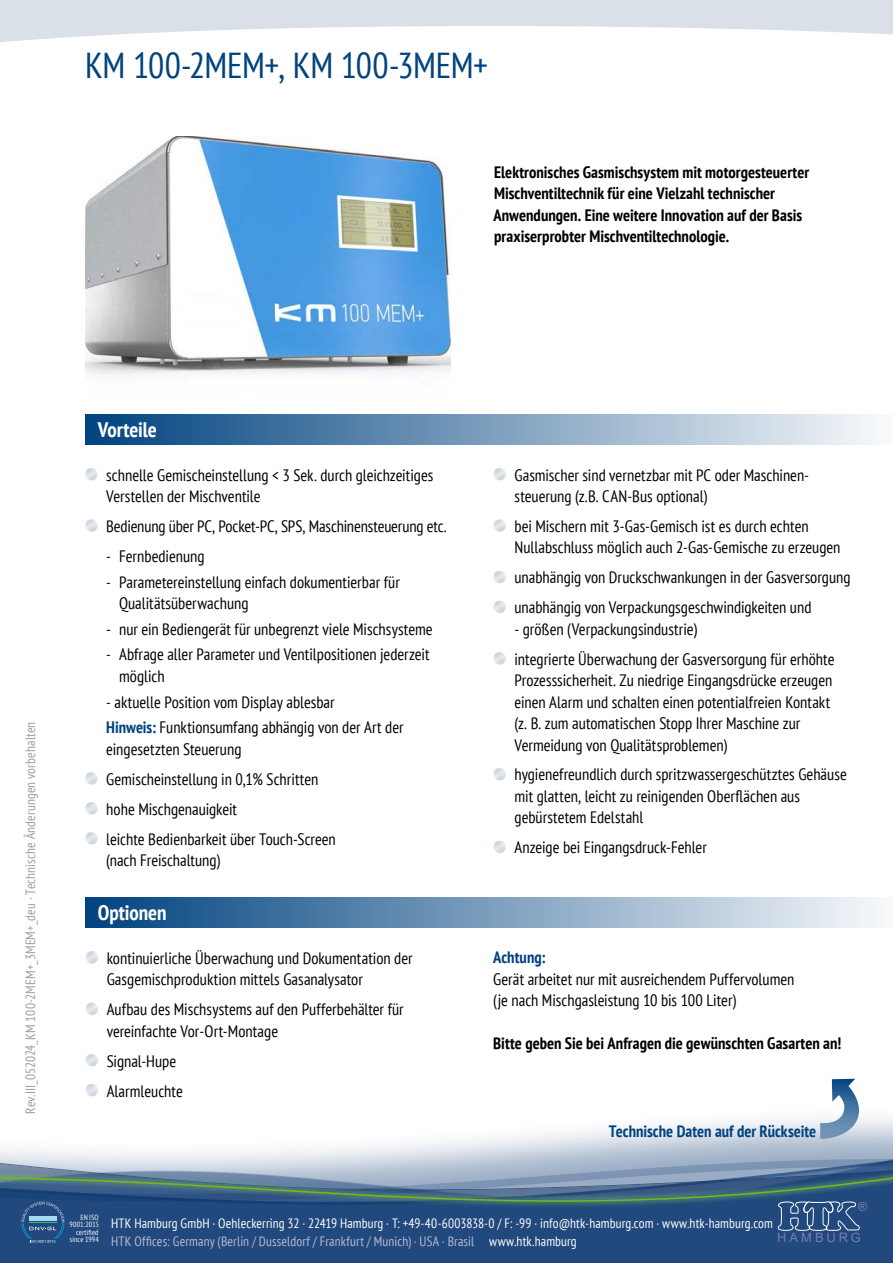
<style>
.page{position:relative;width:893px;height:1263px;background:#fff}
.page>*{position:absolute;margin:0;border:0;box-sizing:border-box;transform-origin:0 0}
.Head{font:condensed 36px "PT Sans";letter-spacing:-.01em;color:#004380}
.t1{font:700 condensed 21px "PT Sans";letter-spacing:-.005em;color:#fff}
.Aufzählung{font:condensed 16.5px/21.5px "PT Sans";color:#000}
.Einleitung{font:700 condensed 16.5px/21.5px "PT Sans";color:#000}
.Einzug_2x{font:condensed 16.5px/21.5px "PT Sans";color:#000}
.t2{font:700 condensed 16.5px "PT Sans";color:#004380}
.t3{font:condensed 13.5px/17.5px "PT Sans";letter-spacing:.01em;color:#fff}
.t4{font:condensed 13.5px "PT Sans";letter-spacing:.005em;color:#9c9e9f}
.t5{font:12.9px "Arial";letter-spacing:.23em;color:#7980aa}
.t6{font:12.3px "Arial";color:#7980aa}
.t7{font:condensed 7.5px/7.5px "PT Sans";letter-spacing:.015em;color:#fff;text-align:right}
.s1{font-weight:700;color:#004380}
.s2{color:#b9bbd4}
</style>
<div class="page">
<svg style="left:0;top:1117px;width:893px;height:37px"></svg>
<svg style="left:0;top:0;width:893px;height:42px"></svg>
<svg style="left:0;top:1154px;width:893px;height:14px;background:#bdc8d8"></svg>
<div style="left:0;top:1168px;width:893px;height:95px;background:#7ab51d;opacity:.5"></div>
<svg style="left:0;top:1174px;width:893px;height:89px;background:#315881"></svg>
<svg style="left:21px;top:1202px;width:44px;height:41px;background:#366390"></svg>
<img style="left:85px;top:136px;width:366px;height:239px">
<div style="left:85px;top:414px;width:808px;height:30px;background:linear-gradient(to right,#00427f,#f9fafc)"></div>
<div style="left:85px;top:897px;width:808px;height:31px;background:linear-gradient(to right,#00427f,#f8f9fb)"></div>
<svg style="left:820px;top:1079px;width:41px;height:60px"></svg>
<p class="Head" style="left:85px;top:42px;width:405px">KM 100-2MEM+, KM 100-3MEM+</p>
<p class="Einleitung" style="left:493px;top:161px;width:317px">Elektronisches Gasmischsystem mit motorgesteuerter Mischventiltechnik für eine Vielzahl technischer Anwendungen. Eine weitere Innovation auf der Basis praxiserprobter Mischventiltechnologie.</p>
<p class="t4" style="left:22px;top:1114px;width:393px;rotate:-90deg">Rev.III_052024_KM 100-2MEM+_3MEM+_deu · Technische Änderungen vorbehalten</p>
<p class="t1" style="left:98px;top:416px;width:61px">Vorteile</p>
<p class="Aufzählung" style="left:106px;top:464px;width:329px">schnelle Gemischeinstellung &lt; 3 Sek. durch gleichzeitiges<br>Verstellen der Mischventile</p>
<p class="Aufzählung" style="left:106px;top:515px;width:342px">Bedienung über PC, Pocket-PC, SPS, Maschinensteuerung etc.</p>
<p class="Einzug_2x" style="left:106px;top:545px;width:100px">- Fernbedienung</p>
<p class="Einzug_2x" style="left:119px;top:571px;width:282px;text-indent:-13px">- Parametereinstellung einfach dokumentierbar für<br>Qualitätsüberwachung</p>
<p class="Einzug_2x" style="left:106px;top:618px;width:328px">- nur ein Bediengerät für unbegrenzt viele Mischsysteme</p>
<p class="Einzug_2x" style="left:119px;top:643px;width:312px;text-indent:-13px">- Abfrage aller Parameter und Ventilpositionen jederzeit möglich</p>
<p class="Einzug_2x" style="left:106px;top:691px;width:230px">- aktuelle Position vom Display ablesbar</p>
<p class="Aufzählung" style="left:106px;top:716px;width:299px"><span class="s1">Hinweis:</span> Funktionsumfang abhängig von der Art der eingesetzten Steuerung</p>
<p class="Aufzählung" style="left:106px;top:768px;width:214px">Gemischeinstellung in 0,1% Schritten</p>
<p class="Aufzählung" style="left:106px;top:798px;width:132px">hohe Mischgenauigkeit</p>
<p class="Aufzählung" style="left:106px;top:828px;width:231px">leichte Bedienbarkeit über Touch-Screen (nach Freischaltung)</p>
<p class="t1" style="left:98px;top:899px;width:70px">Optionen</p>
<p class="Aufzählung" style="left:107px;top:947px;width:307px">kontinuierliche Überwachung und Dokumentation der<br>Gasgemischproduktion mittels Gasanalysator</p>
<p class="Aufzählung" style="left:107px;top:998px;width:299px">Aufbau des Mischsystems auf den Pufferbehälter für vereinfachte Vor-Ort-Montage</p>
<p class="Aufzählung" style="left:107px;top:1050px;width:71px">Signal-Hupe</p>
<p class="Aufzählung" style="left:107px;top:1080px;width:78px">Alarmleuchte</p>
<p class="Aufzählung" style="left:514px;top:464px;width:296px">Gasmischer sind vernetzbar mit PC oder Maschinen&shy;steuerung (z.B. CAN-Bus optional)</p>
<p class="Aufzählung" style="left:514px;top:515px;width:327px">bei Mischern mit 3-Gas-Gemisch ist es durch echten<br>Nullabschluss möglich auch 2-Gas-Gemische zu erzeugen</p>
<p class="Aufzählung" style="left:514px;top:566px;width:338px">unabhängig von Druckschwankungen in der Gasversorgung</p>
<p class="Aufzählung" style="left:514px;top:596px;width:298px">unabhängig von Verpackungsgeschwindigkeiten und</p>
<p class="Aufzählung" style="left:514px;top:618px;width:184px">- größen (Verpackungsindustrie)</p>
<p class="Aufzählung" style="left:514px;top:648px;width:321px">integrierte Überwachung der Gasversorgung für erhöhte Prozesssicherheit. Zu niedrige Eingangsdrücke erzeugen einen Alarm und schalten einen potentialfreien Kontakt (z. B. zum automatischen Stopp Ihrer Maschine zur Vermeidung von Qualitätsproblemen)</p>
<p class="Aufzählung" style="left:514px;top:763px;width:334px">hygienefreundlich durch spritzwassergeschütztes Gehäuse mit glatten, leicht zu reinigenden Oberflächen aus gebürstetem Edelstahl</p>
<p class="Aufzählung" style="left:514px;top:836px;width:194px">Anzeige bei Eingangsdruck-Fehler</p>
<p class="t2" style="left:493px;top:947px;width:54px">Achtung:</p>
<p class="Aufzählung" style="left:493px;top:968px;width:303px">Gerät arbeitet nur mit ausreichendem Puffervolumen (je nach Mischgasleistung 10 bis 100 Liter)</p>
<p class="Einleitung" style="left:493px;top:1032px;width:350px">Bitte geben Sie bei Anfragen die gewünschten Gasarten an!</p>
<p class="t2" style="left:609px;top:1120px;width:209px">Technische Daten auf der Rückseite</p>
<p class="t6" style="left:858px;top:1198px;width:11px">®</p>
<p class="t7" style="left:70px;top:1213px;width:31px">EN ISO<br>9001:2015 certified since 1994</p>
<p class="t3" style="left:111px;top:1214px;width:663px">HTK Hamburg GmbH · Oehleckerring 32 · 22419 Hamburg · T: +49-40-6003838-0 / F: -99 · info@htk-hamburg.com · www.htk-hamburg.com<br><span class="s2">HTK Offices: Germany (Berlin / Dusseldorf / Frankfurt / Munich) · USA · Brasil</span> www.htk.hamburg</p>
<p class="t5" style="left:777px;top:1229px;width:85px">HAMBURG</p>
</div>
